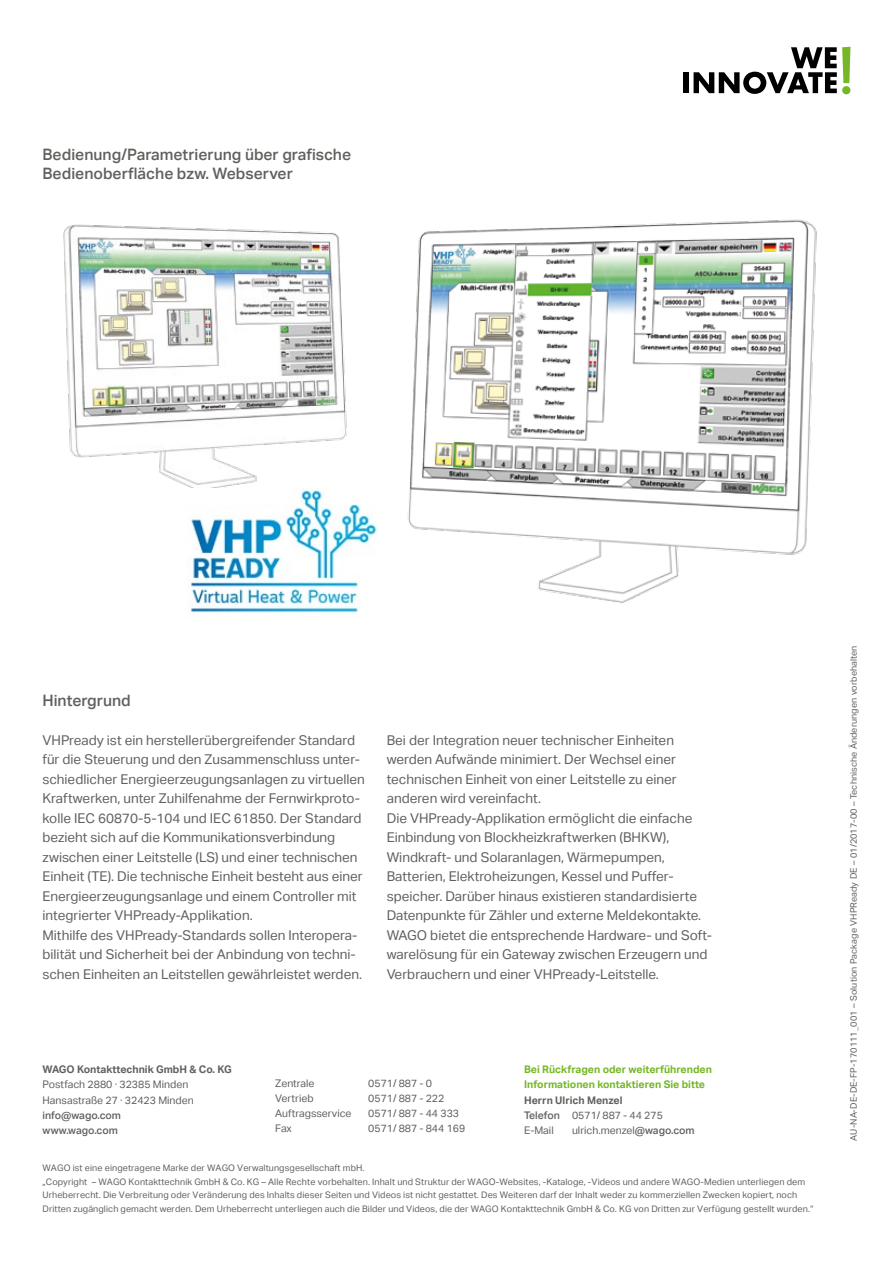
<style>
.page{position:relative;width:893px;height:1263px;background:#fff}
.page>*{position:absolute;margin:0;border:0;box-sizing:border-box;transform-origin:0 0}
.t1{font:500 15.75px/19.5px "Aktiv Grotesk";color:#62605d}
.t2{font:13.5px/19.5px "Aktiv Grotesk";color:#62605d}
.t3{font:10.5px/15.3px "Aktiv Grotesk";color:#62605d}
.t4{font:700 10.5px/15.3px "Aktiv Grotesk";color:#75b726}
.t5{font:700 10.5px "Aktiv Grotesk";color:#62605d}
.t6{font:500 10.5px/15.3px "Aktiv Grotesk";color:#62605d}
.t7{font:9px/13.5px "Aktiv Grotesk";letter-spacing:.01em;color:#62605d}
.s1{font-weight:700}
.s2{font-weight:500}
</style>
<div class="page">
<div style="left:684px;top:72px;width:5px;height:21px;background:#000"></div>
<svg style="left:694px;top:47px;width:156px;height:47px"></svg>
<img style="left:63px;top:224px;width:284px;height:264px">
<img style="left:407px;top:219px;width:410px;height:384px">
<img style="left:187px;top:488px;width:190px;height:125px">
<p class="t1" style="left:43px;top:144px;width:310px">Bedienung/Parametrierung über grafische<br>Bedienoberfläche bzw. Webserver</p>
<p class="t1" style="left:43px;top:690px;width:90px">Hintergrund</p>
<p class="t2" style="left:43px;top:730px;width:324px">VHPready ist ein herstellerübergreifender Standard für die Steuerung und den Zusammenschluss unter&shy;schiedlicher Energieerzeugungsanlagen zu virtuellen Kraftwerken, unter Zuhilfenahme der Fernwirkproto&shy;kolle IEC 60870-5-104 und IEC 61850. Der Standard bezieht sich auf die Kommunikationsverbindung zwischen einer Leitstelle (LS) und einer technischen Einheit (TE). Die technische Einheit besteht aus einer Energieerzeugungsanlage und einem Controller mit integrierter VHPready-Applikation.<br>Mithilfe des VHPready-Standards sollen Interopera&shy;bilität und Sicherheit bei der Anbindung von techni&shy;schen Einheiten an Leitstellen gewährleistet werden.</p>
<p class="t2" style="left:387px;top:730px;width:327px">Bei der Integration neuer technischer Einheiten werden Aufwände minimiert. Der Wechsel einer technischen Einheit von einer Leitstelle zu einer anderen wird vereinfacht.<br>Die VHPready-Applikation ermöglicht die einfache Einbindung von Blockheizkraftwerken (BHKW), Windkraft- und Solaranlagen, Wärmepumpen, Batterien, Elektroheizungen, Kessel und Puffer&shy;speicher. Darüber hinaus existieren standardisierte Datenpunkte für Zähler und externe Meldekontakte.<br>WAGO bietet die entsprechende Hardware- und Soft&shy;warelösung für ein Gateway zwischen Erzeugern und Verbrauchern und einer VHPready-Leitstelle.</p>
<p class="t4" style="left:524px;top:1062px;width:189px">Bei Rückfragen oder weiterführenden<br>Informationen kontaktieren Sie bitte</p>
<p class="t3" style="left:524px;top:1092px;width:140px"><span class="s1">Herrn Ulrich Menzel<br></span><span class="s2">Telefon</span> 0571/ 887 - 44 275<br>E-Mail</p>
<p class="t5" style="left:43px;top:1063px;width:191px">WAGO Kontakttechnik GmbH &amp; Co. KG</p>
<p class="t3" style="left:43px;top:1077px;width:153px">Postfach 2880 · 32385 Minden<br>Hansastraße 27 · 32423 Minden</p>
<p class="t6" style="left:43px;top:1108px;width:80px">info@wago.com www.wago.com</p>
<p class="t3" style="left:275px;top:1075px;width:41px">Zentrale</p>
<p class="t3" style="left:368px;top:1075px;width:65px">0571/ 887 - 0</p>
<p class="t3" style="left:275px;top:1090px;width:40px">Vertrieb</p>
<p class="t3" style="left:368px;top:1090px;width:78px">0571/ 887 - 222</p>
<p class="t3" style="left:275px;top:1106px;width:78px">Auftragsservice</p>
<p class="t3" style="left:368px;top:1106px;width:92px">0571/ 887 - 44 333</p>
<p class="t3" style="left:275px;top:1121px;width:18px">Fax</p>
<p class="t3" style="left:368px;top:1121px;width:99px">0571/ 887 - 844 169</p>
<p class="t7" style="left:43px;top:1161px;width:772px">WAGO ist eine eingetragene Marke der WAGO Verwaltungsgesellschaft mbH.<br>„Copyright – WAGO Kontakttechnik GmbH &amp; Co. KG – Alle Rechte vorbehalten. Inhalt und Struktur der WAGO-Websites, -Kataloge, -Videos und andere WAGO-Medien unterliegen dem Urheberrecht. Die Verbreitung oder Veränderung des Inhalts dieser Seiten und Videos ist nicht gestattet. Des Weiteren darf der Inhalt weder zu kommerziellen Zwecken kopiert, noch Dritten zugänglich gemacht werden. Dem Urheberrecht unterliegen auch die Bilder und Videos, die der WAGO Kontakttechnik GmbH &amp; Co. KG von Dritten zur Verfügung gestellt wurden.“</p>
<p class="t3" style="left:572px;top:1123px;width:124px">ulrich.menzel<span class="s2">@wago.com</span></p>
<p class="t7" style="left:847px;top:1140px;width:496px;rotate:-90deg">AU-NA-DE-DE-FP-170111_001 – Solution Package VHPReady DE – 01/2017-00 – Technische Änderungen vorbehalten</p>
</div>
